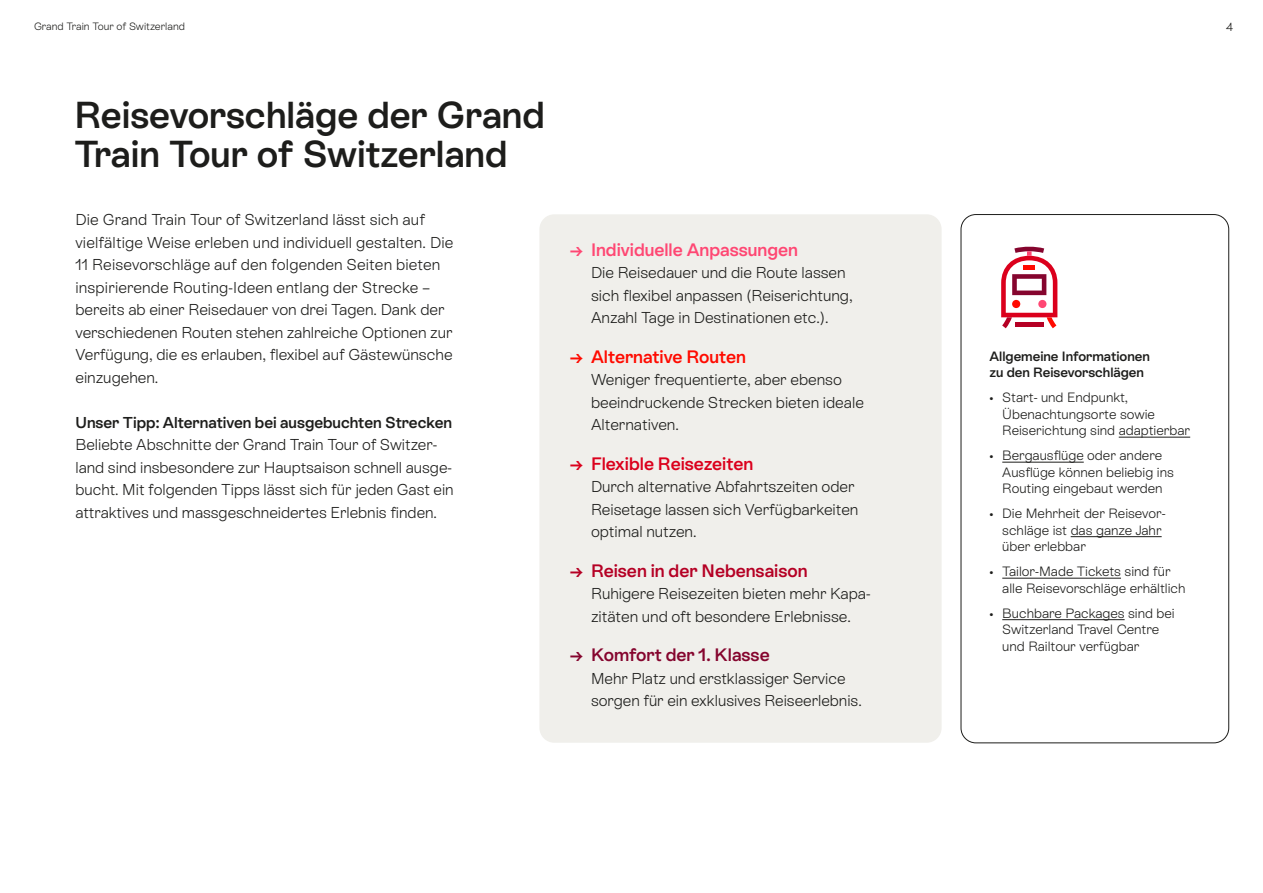
<style>
.page{position:relative;width:1263px;height:893px;background:#fff}
.page>*{position:absolute;margin:0;border:0;box-sizing:border-box;transform-origin:0 0}
.t1{font:600 37.5px/39px "ST Allegra";color:#1d1d1b}
.t2{font:600 18px "ST Allegra";color:#ff4773}
.t3{font:600 18px "ST Allegra";color:#b50024}
.t4{font:600 18px "ST Allegra";color:#db001c}
.t5{font:600 18px "ST Allegra";color:#85052e}
.t6{font:600 18px "ST Allegra";color:#ff0a00}
.t7{font:300 15.75px/22.5px "ST Allegra";color:#1d1d1b}
.t8{font:600 15.75px "ST Allegra";color:#1d1d1b}
.t9{font:300 13.5px/16.5px "ST Allegra";color:#1d1d1b}
.t10{font:600 13.5px/16.5px "ST Allegra";color:#1d1d1b}
.t11{font:300 11.7px "ST Allegra";color:#1d1d1b}
.t12{font:300 10.65px "ST Allegra";color:#1d1d1b}
</style>
<div class="page">
<div style="left:539px;top:214px;width:402px;height:529px;background:#f0efeb;border-radius:15px"></div>
<div style="left:961px;top:214px;width:268px;height:529px;border:1px solid #1d1d1b;border-radius:15px"></div>
<svg style="left:1001px;top:247px;width:56px;height:81px"></svg>
<hr style="left:1119px;top:437px;width:71px;height:1px;background:#1d1d1b">
<hr style="left:1002px;top:462px;width:82px;height:1px;background:#1d1d1b">
<hr style="left:1071px;top:536px;width:91px;height:1px;background:#1d1d1b">
<hr style="left:1002px;top:578px;width:119px;height:1px;background:#1d1d1b">
<hr style="left:1002px;top:619px;width:122px;height:1px;background:#1d1d1b">
<p class="t12" style="left:34px;top:20px;width:152px">Grand Train Tour of Switzerland</p>
<p class="t11" style="left:1226px;top:19px;width:8px">4</p>
<h1 class="t1" style="left:74px;top:94px;width:472px">Reisevorschläge der Grand<br>Train Tour of Switzerland</h1>
<p class="t7" style="left:75px;top:208px;width:379px">Die Grand Train Tour of Switzerland lässt sich auf vielfältige Weise erleben und individuell gestalten. Die 11 Reisevorschläge auf den folgenden Seiten bieten inspirierende Routing-Ideen entlang der Strecke – bereits ab einer Reisedauer von drei Tagen. Dank der verschiedenen Routen stehen zahlreiche Optionen zur Verfügung, die es erlauben, flexibel auf Gästewünsche einzugehen.</p>
<p class="t8" style="left:75px;top:412px;width:378px">Unser Tipp: Alternativen bei ausgebuchten Strecken</p>
<p class="t7" style="left:75px;top:433px;width:380px">Beliebte Abschnitte der Grand Train Tour of Switzer&shy;land sind insbesondere zur Hauptsaison schnell ausge&shy;bucht. Mit folgenden Tipps lässt sich für jeden Gast ein attraktives und massgeschneidertes Erlebnis finden.</p>
<p class="t2" style="left:570px;top:237px;width:230px">→ Individuelle Anpassungen</p>
<p class="t7" style="left:591px;top:261px;width:263px">Die Reisedauer und die Route lassen sich flexibel anpassen (Reiserichtung,<br>Anzahl Tage in Destinationen etc.).</p>
<p class="t6" style="left:570px;top:344px;width:178px">→ Alternative Routen</p>
<p class="t7" style="left:591px;top:368px;width:274px">Weniger frequentierte, aber ebenso beeindruckende Strecken bieten ideale<br>Alternativen.</p>
<p class="t4" style="left:570px;top:451px;width:185px">→ Flexible Reisezeiten</p>
<p class="t7" style="left:591px;top:475px;width:269px">Durch alternative Abfahrtszeiten oder<br>Reisetage lassen sich Verfügbarkeiten optimal nutzen.</p>
<p class="t3" style="left:570px;top:558px;width:239px">→ Reisen in der Nebensaison</p>
<p class="t7" style="left:591px;top:582px;width:281px">Ruhigere Reisezeiten bieten mehr Kapa&shy;zitäten und oft besondere Erlebnisse.</p>
<p class="t5" style="left:570px;top:643px;width:201px">→ Komfort der 1. Klasse</p>
<p class="t7" style="left:591px;top:666px;width:272px">Mehr Platz und erstklassiger Service sorgen für ein exklusives Reiseerlebnis.</p>
<p class="t10" style="left:989px;top:347px;width:162px">Allgemeine Informationen zu den Reisevorschlägen</p>
<p class="t9" style="left:1002px;top:389px;width:189px;text-indent:-13px">• Start- und Endpunkt,<br>Übenachtungsorte sowie<br>Reiserichtung sind adaptierbar</p>
<p class="t9" style="left:1002px;top:447px;width:173px;text-indent:-13px">• Bergausflüge oder andere<br>Ausflüge können beliebig ins<br>Routing eingebaut werden</p>
<p class="t9" style="left:1002px;top:505px;width:165px;text-indent:-13px">• Die Mehrheit der Reisevor&shy;schläge ist das ganze Jahr über erlebbar</p>
<p class="t9" style="left:1002px;top:563px;width:185px;text-indent:-13px">• Tailor-Made Tickets sind für alle Reisevorschläge erhältlich</p>
<p class="t9" style="left:1002px;top:605px;width:174px;text-indent:-13px">• Buchbare Packages sind bei<br>Switzerland Travel Centre und Railtour verfügbar</p>
</div>
